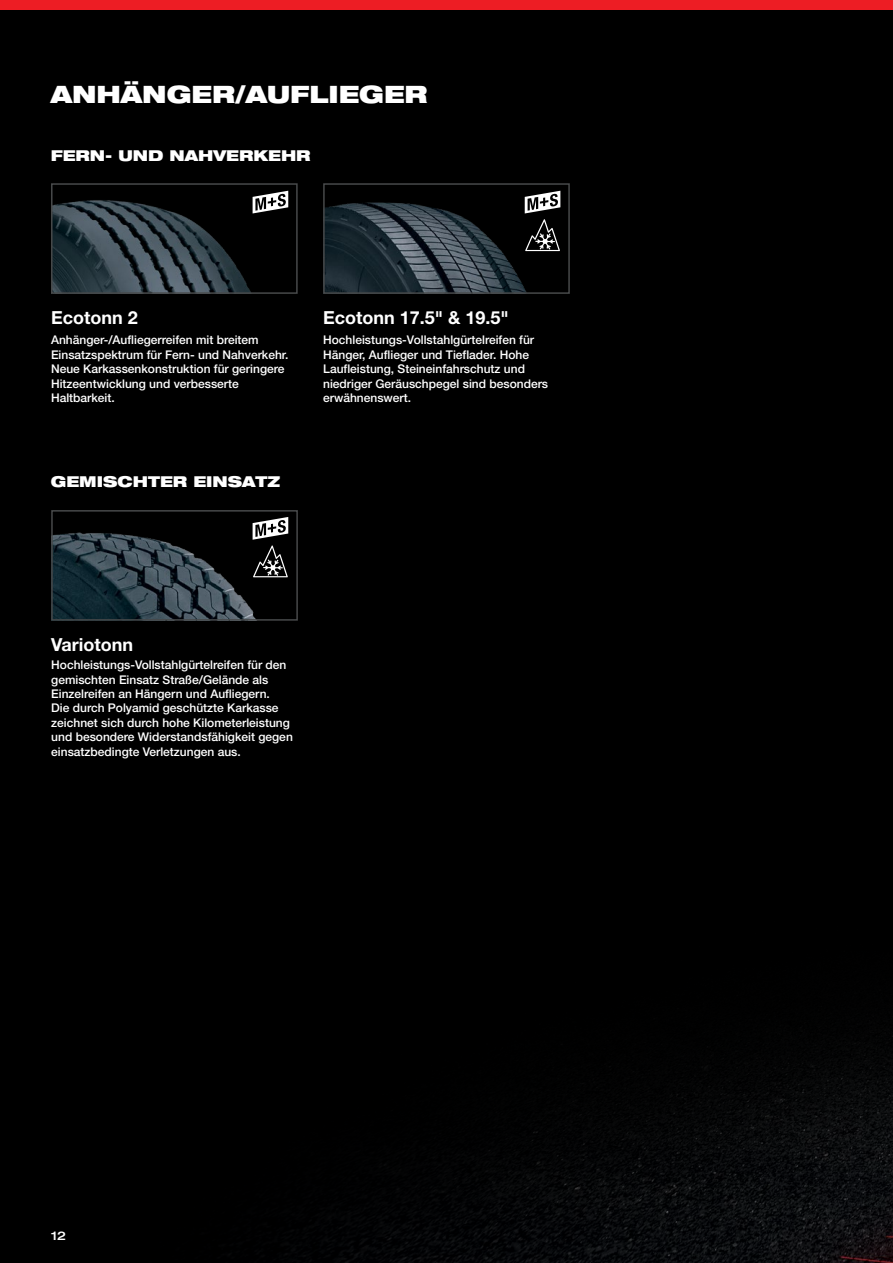
<style>
.page{position:relative;width:893px;height:1263px;background:#000}
.page>*{position:absolute;margin:0;border:0;box-sizing:border-box;transform-origin:0 0}
.t1{font:900 expanded 24px "Helvetica Neue LT Std";color:#fff}
.t2{font:700 18px "Helvetica Neue LT Std";color:#fff}
.t3{font:900 expanded 15px "Helvetica Neue LT Std";color:#fff}
.t4{font:500 12px/14.4px "Helvetica Neue LT Std";color:#fff}
.t5{font:500 expanded 12px "Helvetica Neue LT Std";color:#fff}
</style>
<div class="page">
<img style="left:285px;top:1036px;width:608px;height:227px">
<img style="left:326px;top:190px;width:235px;height:101px">
<div style="left:323px;top:183px;width:247px;height:111px;border:2px solid #47494a"></div>
<img style="left:54px;top:517px;width:235px;height:101px">
<div style="left:51px;top:510px;width:247px;height:111px;border:2px solid #47494a"></div>
<img style="left:54px;top:190px;width:235px;height:101px">
<div style="left:51px;top:183px;width:247px;height:111px;border:2px solid #47494a"></div>
<svg style="left:253px;top:191px;width:35px;height:22px"></svg>
<svg style="left:253px;top:517px;width:35px;height:60px"></svg>
<svg style="left:525px;top:191px;width:35px;height:22px"></svg>
<svg style="left:525px;top:219px;width:35px;height:32px"></svg>
<div style="left:0;top:0;width:893px;height:10px;background:#ed1d24"></div>
<h1 class="t1" style="left:51px;top:78px;width:378px">ANHÄNGER/AUFLIEGER</h1>
<p class="t3" style="left:51px;top:145px;width:261px">FERN- UND NAHVERKEHR</p>
<h2 class="t2" style="left:51px;top:306px;width:88px">Ecotonn 2</h2>
<p class="t4" style="left:51px;top:333px;width:239px">Anhänger-/Aufliegerreifen mit breitem Einsatzspektrum für Fern- und Nahverkehr.<br>Neue Karkassenkonstruktion für geringere Hitzeentwicklung und verbesserte Haltbarkeit.</p>
<p class="t3" style="left:51px;top:472px;width:231px">GEMISCHTER EINSATZ</p>
<h2 class="t2" style="left:323px;top:306px;width:187px">Ecotonn 17.5" &amp; 19.5"</h2>
<p class="t4" style="left:323px;top:333px;width:226px">Hochleistungs-Vollstahlgürtelreifen für Hänger, Auflieger und Tieflader. Hohe Laufleistung, Steineinfahrschutz und niedriger Geräuschpegel sind besonders erwähnenswert.</p>
<h2 class="t2" style="left:51px;top:633px;width:84px">Variotonn</h2>
<p class="t4" style="left:51px;top:658px;width:243px">Hochleistungs-Vollstahlgürtelreifen für den gemischten Einsatz Straße/Gelände als Einzelreifen an Hängern und Aufliegern.<br>Die durch Polyamid geschützte Karkasse zeichnet sich durch hohe Kilometerleistung und besondere Widerstandsfähigkeit gegen einsatzbedingte Verletzungen aus.</p>
<p class="t5" style="left:51px;top:1228px;width:16px">12</p>
</div>
